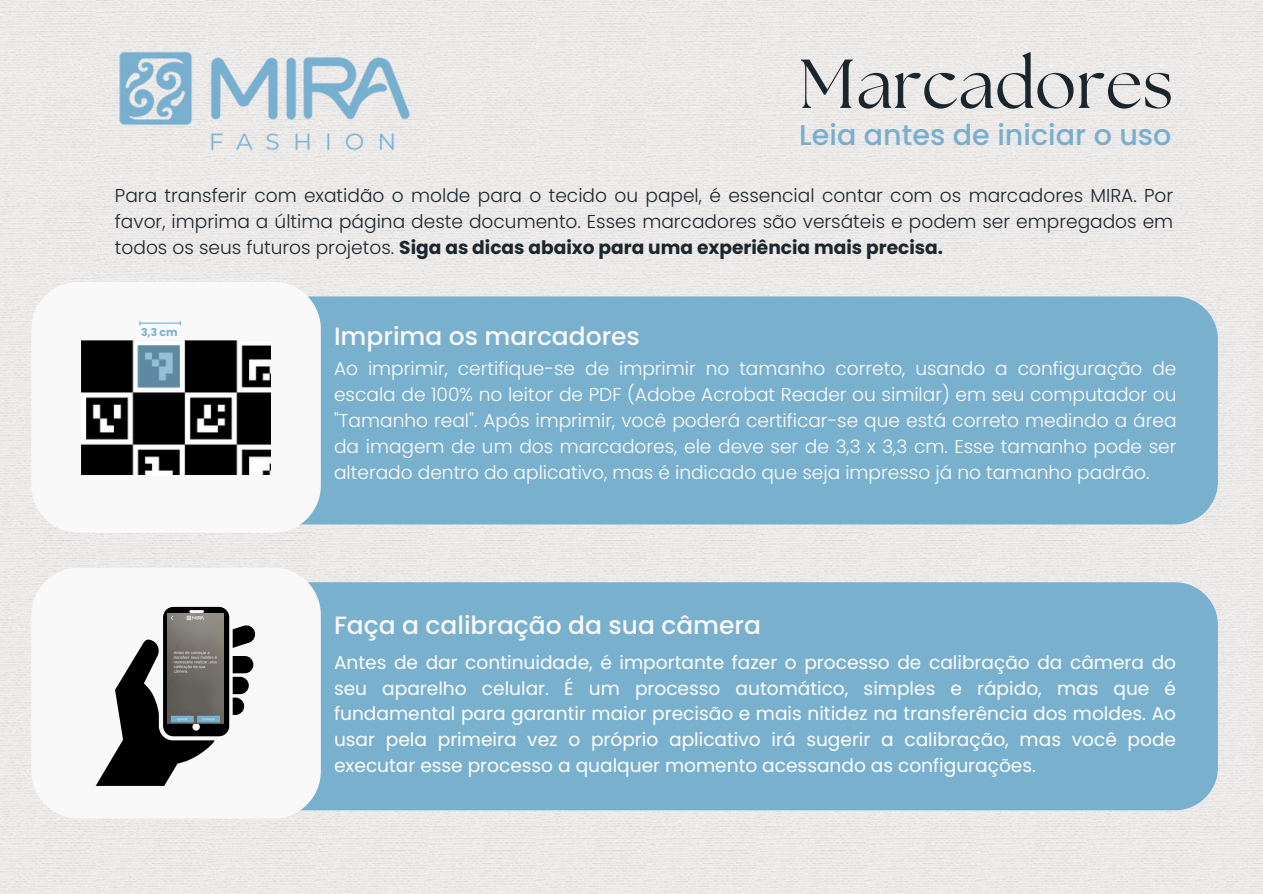
<style>
.page{position:relative;width:1263px;height:894px;background:#fff}
.page>*{position:absolute;margin:0;border:0;box-sizing:border-box;transform-origin:0 0}
.t1{font:69px "The Seasons";color:#1b262c}
.t2{font:500 28.65px "Poppins";color:#79afce}
.t3{font:500 24.9px "Poppins";color:#faf9f9}
.t4{font:300 18.6px/25.8px "Poppins";color:#fff;text-align:justify}
.t5{font:18.6px/25.8px "Poppins";color:#fff;text-align:justify}
.t6{font:300 18.6px/25.8px "Poppins";color:#1b262c;text-align:justify}
.t7{font:700 10.8px "Poppins";color:#79afce}
.s1{font-weight:700}
</style>
<div class="page">
<img style="left:0;top:0;width:1263px;height:893px">
<img style="left:63px;top:34px;width:403px;height:133px">
<div style="left:45px;top:296px;width:1173px;height:228px;background:#79b0ce;border-radius:43px"></div>
<div style="left:31px;top:282px;width:290px;height:250px;background:#faf9f9;border-radius:47px"></div>
<img style="left:82px;top:340px;width:189px;height:134px">
<svg style="left:139px;top:346px;width:41px;height:41px;background:#6b95ae"></svg>
<hr style="left:140px;top:322px;width:40px;height:2px;background:#79afce">
<div style="left:45px;top:582px;width:1173px;height:228px;background:#79b0ce;border-radius:43px"></div>
<div style="left:31px;top:567px;width:290px;height:251px;background:#faf9f9;border-radius:47px"></div>
<svg style="left:96px;top:606px;width:160px;height:179px"></svg>
<img style="left:168px;top:613px;width:56px;height:109px">
<p class="t1" style="left:799px;top:53px;width:376px">Marcadores</p>
<p class="t2" style="left:799px;top:115px;width:374px">Leia antes de iniciar o uso</p>
<p class="t6" style="left:115px;top:183px;width:1060px">Para transferir com exatidão o molde para o tecido ou papel, é essencial contar com os marcadores MIRA. Por favor, imprima a última página deste documento. Esses marcadores são versáteis e podem ser empregados em todos os seus futuros projetos. <span class="s1">Siga as dicas abaixo para uma experiência mais precisa.</span></p>
<p class="t7" style="left:141px;top:324px;width:38px">3,3 cm</p>
<p class="t3" style="left:334px;top:319px;width:307px">Imprima os marcadores</p>
<p class="t4" style="left:334px;top:355px;width:844px">Ao imprimir, certifique-se de imprimir no tamanho correto, usando a configuração de escala de 100% no leitor de PDF (Adobe Acrobat Reader ou similar) em seu computador ou "Tamanho real". Após imprimir, você poderá certificar-se que está correto medindo a área da imagem de um dos marcadores, ele deve ser de 3,3 x 3,3 cm. Esse tamanho pode ser alterado dentro do aplicativo, mas é indicado que seja impresso já no tamanho padrão.</p>
<p class="t3" style="left:334px;top:608px;width:428px">Faça a calibração da sua câmera</p>
<p class="t5" style="left:334px;top:649px;width:843px">Antes de dar continuidade, é importante fazer o processo de calibração da câmera do seu aparelho celular. É um processo automático, simples e rápido, mas que é fundamental para garantir maior precisão e mais nitidez na transferência dos moldes. Ao usar pela primeira vez o próprio aplicativo irá sugerir a calibração, mas você pode executar esse processo a qualquer momento acessando as configurações.</p>
</div>
